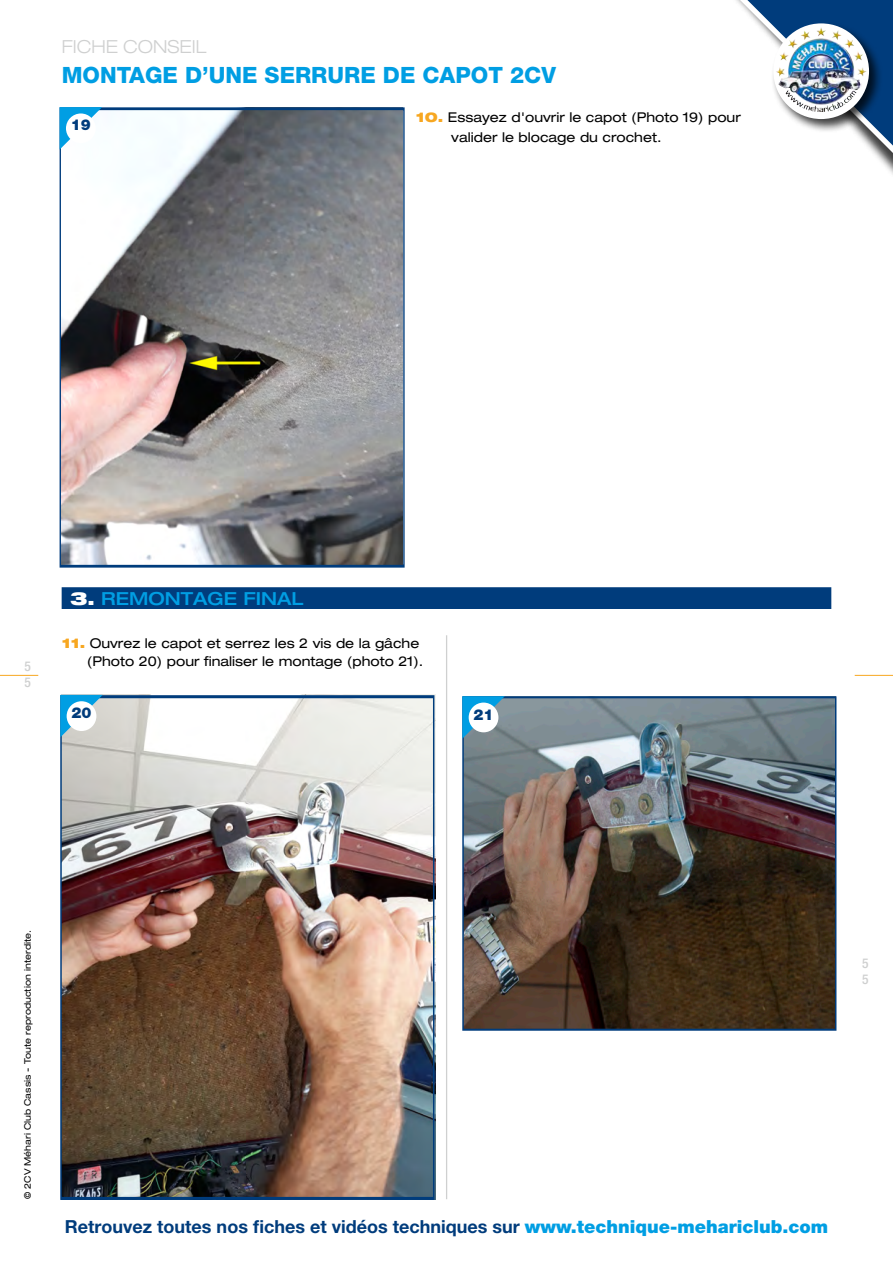
<style>
.page{position:relative;width:893px;height:1263px;background:#fff}
.page>*{position:absolute;margin:0;border:0;box-sizing:border-box;transform-origin:0 0}
.t1{font:800 22.5px "Helvetica Neue LT Pro";color:#009ee3}
.t2{font:700 18px "Helvetica Neue LT Pro";color:#003c7c}
.t3{font:500 expanded 18px "Helvetica Neue LT Pro";color:#009ee3}
.t4{font:300 expanded 18px "Helvetica Neue LT Pro";color:#cfd0d0}
.t5{font:900 15px "Helvetica Neue LT Pro";color:#003c7c}
.t6{font:expanded 13.5px/18.1px "Helvetica Neue LT Pro";color:#000}
.t7{font:500 condensed 13.5px/16px "Helvetica Neue LT Pro";color:#cfd0d0}
.t8{font:expanded 9px "Helvetica Neue LT Pro";color:#000}
.s1{font-weight:900;color:#f7a721}
.s2{font-weight:900;color:#fff}
.s3{font-weight:900;color:#009ee3}
</style>
<div class="page">
<div style="left:62px;top:587px;width:769px;height:22px;background:#003c7c"></div>
<img style="left:736px;top:0;width:157px;height:175px">
<hr style="left:0;top:675px;width:38px;height:1px;background:#f7a721">
<hr style="left:855px;top:675px;width:38px;height:1px;background:#f7a721">
<hr style="left:446px;top:635px;width:1px;height:564px;background:#cfd0d0">
<img style="left:63px;top:695px;width:372px;height:501px">
<div style="left:60px;top:696px;width:375px;height:503px;border:2px solid #003c7c"></div>
<svg style="left:60px;top:695px;width:43px;height:42px"></svg>
<div style="left:67px;top:701px;width:29px;height:30px;background:#fff;border-radius:50%"></div>
<img style="left:465px;top:699px;width:369px;height:328px">
<div style="left:462px;top:696px;width:375px;height:334px;border:2px solid #003c7c"></div>
<svg style="left:462px;top:696px;width:43px;height:43px"></svg>
<div style="left:469px;top:702px;width:29px;height:30px;background:#fff;border-radius:50%"></div>
<img style="left:62px;top:107px;width:341px;height:457px">
<div style="left:59px;top:108px;width:346px;height:459px;border:2px solid #003c7c"></div>
<svg style="left:60px;top:107px;width:42px;height:43px"></svg>
<div style="left:66px;top:113px;width:30px;height:30px;background:#fff;border-radius:50%"></div>
<h2 class="t4" style="left:62px;top:36px;width:146px">FICHE CONSEIL</h2>
<h1 class="t1" style="left:62px;top:61px;width:496px">MONTAGE D’UNE SERRURE DE CAPOT 2CV</h1>
<p class="t5" style="left:71px;top:116px;width:22px">19</p>
<p class="t6" style="left:451px;top:107px;width:291px;line-height:19.8px;text-indent:-35px"><span class="s1">10.</span> Essayez d'ouvrir le capot (Photo 19) pour valider le blocage du crochet.</p>
<p class="t7" style="left:24px;top:657px;width:8px">5<br>5</p>
<h2 class="t3" style="left:70px;top:587px;width:235px"><span class="s2">3.</span> REMONTAGE FINAL</h2>
<p class="t6" style="left:87px;top:634px;width:338px;text-indent:-25px"><span class="s1">11.</span> Ouvrez le capot et serrez les 2 vis de la gâche (Photo 20) pour finaliser le montage (photo 21).</p>
<p class="t5" style="left:71px;top:704px;width:22px">20</p>
<p class="t5" style="left:473px;top:705px;width:22px">21</p>
<p class="t8" style="left:22px;top:1199px;width:270px;rotate:-90deg">© 2CV Méhari Club Cassis - Toute reproduction interdite.</p>
<h2 class="t2" style="left:65px;top:1215px;width:765px">Retrouvez toutes nos fiches et vidéos techniques sur <span class="s3">www.technique-mehariclub.com</span></h2>
<p class="t7" style="left:862px;top:954px;width:8px">5<br>5</p>
</div>
